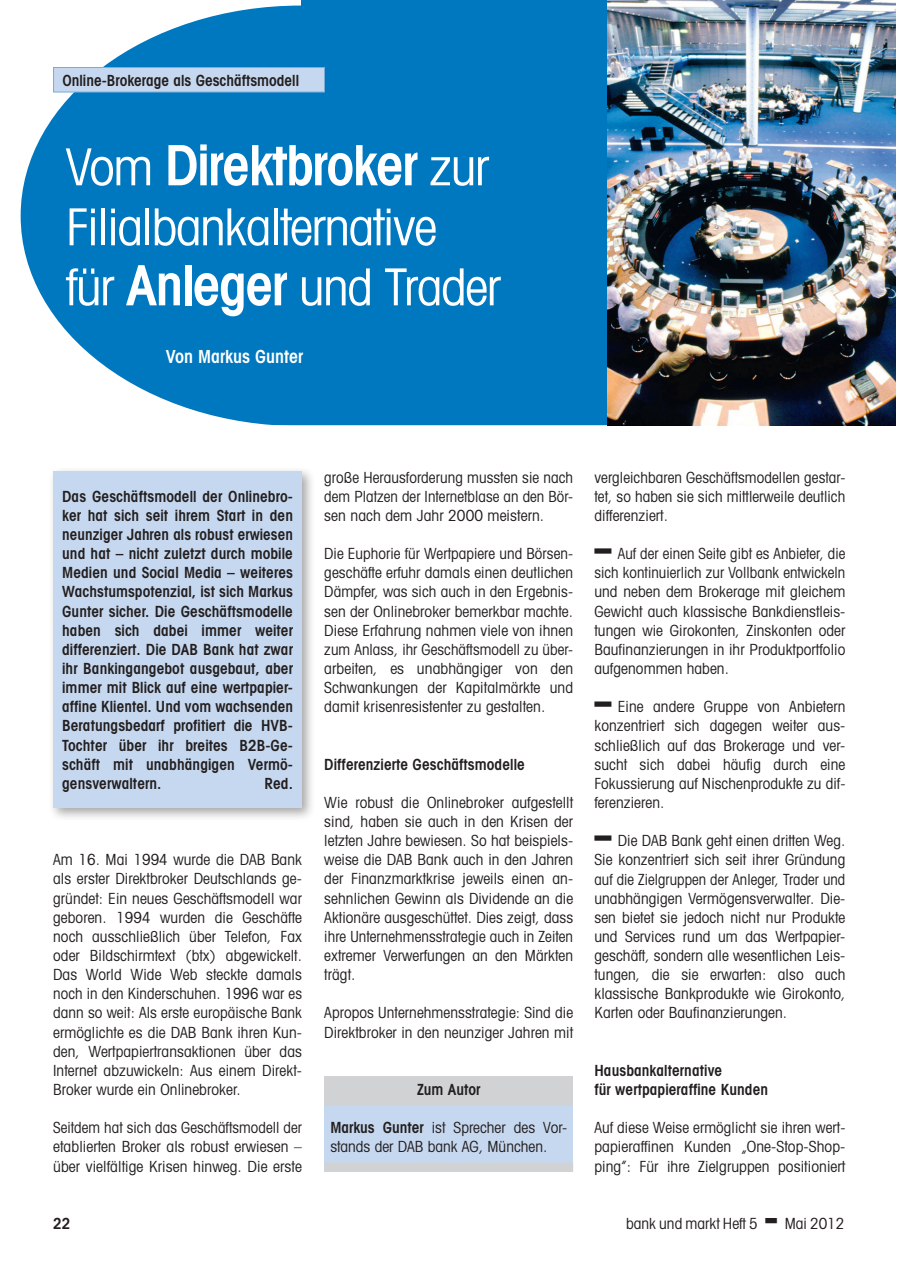
<style>
.page{position:relative;width:897px;height:1273px;background:#fff}
.page>*{position:absolute;margin:0;border:0;box-sizing:border-box;transform-origin:0 0}
.t1{font:600 condensed 55.5px "Avant Garde";letter-spacing:-.025em;color:#fff}
.t2{font:condensed 51px/60px "Avant Garde";letter-spacing:-.025em;color:#fff}
.t3{font:600 condensed 18px "Avant Garde";color:#fff}
.t4{font:condensed 15.3px/19.2px "Avant Garde";letter-spacing:.005em;color:#231f20;text-align:justify}
.t5{font:600 condensed 15.3px/19.2px "Avant Garde";letter-spacing:.005em;color:#231f20;text-align:justify}
.s1{font-weight:400;font-size:51px}
.s2{font-weight:600;font-size:55.5px}
.s3{font-weight:600}
</style>
<div class="page">
<svg style="left:21px;top:6px;width:586px;height:419px;background:#1985c6"></svg>
<div style="left:301px;top:0;width:308px;height:6px;background:#0078c0"></div>
<div style="left:54px;top:68px;width:270px;height:24px;background:#c6d8ef"></div>
<div style="left:53px;top:67px;width:272px;height:25px;border:1px solid #7aabdb"></div>
<div style="left:48px;top:466px;width:268px;height:356px;background:#231f20;opacity:.4"></div>
<div style="left:53px;top:471px;width:249px;height:337px;background:#c6d8ef"></div>
<div style="left:594px;top:548px;width:17px;height:6px;background:#231f20"></div>
<div style="left:594px;top:701px;width:17px;height:6px;background:#231f20"></div>
<div style="left:594px;top:835px;width:17px;height:6px;background:#231f20"></div>
<div style="left:324px;top:1100px;width:249px;height:71px;background:#c6d8ef"></div>
<div style="left:324px;top:1076px;width:249px;height:29px;background:#d1d2d4"></div>
<div style="left:324px;top:1162px;width:249px;height:9px;background:#d1d2d4"></div>
<img style="left:607px;top:0;width:288px;height:425px">
<p class="t5" style="left:62px;top:70px;width:238px">Online-Brokerage als Geschäftsmodell</p>
<h1 class="t1" style="left:66px;top:131px;width:425px"><span class="s1">Vom</span> Direktbroker <span class="s1">zur</span></h1>
<h2 class="t2" style="left:66px;top:196px;width:436px">Filialbankalternative<br>für <span class="s2">Anleger</span> und Trader</h2>
<p class="t3" style="left:166px;top:345px;width:139px">Von Markus Gunter</p>
<p class="t5" style="left:62px;top:486px;width:232px">Das Geschäftsmodell der Onlinebro&shy;ker hat sich seit ihrem Start in den neunziger Jahren als robust erwiesen und hat – nicht zuletzt durch mobile Medien und Social Media – weiteres Wachstumspotenzial, ist sich Markus Gunter sicher. Die Geschäftsmodelle haben sich dabei immer weiter differenziert. Die DAB Bank hat zwar ihr Bankingangebot ausgebaut, aber immer mit Blick auf eine wertpapier&shy;affine Klientel. Und vom wachsenden Beratungsbedarf profitiert die HVB-Tochter über ihr breites B2B-Ge&shy;schäft mit unabhängigen Vermö&shy;gensverwaltern.</p>
<p class="t5" style="left:264px;top:773px;width:30px">Red.</p>
<p class="t4" style="left:53px;top:850px;width:250px">Am 16. Mai 1994 wurde die DAB Bank als erster Direktbroker Deutschlands ge&shy;gründet: Ein neues Geschäftsmodell war geboren. 1994 wurden die Geschäfte noch ausschließlich über Telefon, Fax oder Bildschirmtext (btx) abgewickelt.<br>Das World Wide Web steckte damals noch in den Kinderschuhen. 1996 war es dann so weit: Als erste europäische Bank ermöglichte es die DAB Bank ihren Kun&shy;den, Wertpapiertransaktionen über das Internet abzuwickeln: Aus einem Direkt-Broker wurde ein Onlinebroker.</p>
<p class="t4" style="left:53px;top:1118px;width:250px">Seitdem hat sich das Geschäftsmodell der etablierten Broker als robust erwiesen – über vielfältige Krisen hinweg. Die erste</p>
<p class="t4" style="left:324px;top:467px;width:250px">große Herausforderung mussten sie nach dem Platzen der Internetblase an den Bör&shy;sen nach dem Jahr 2000 meistern.</p>
<p class="t4" style="left:324px;top:544px;width:250px">Die Euphorie für Wertpapiere und Börsen&shy;geschäfte erfuhr damals einen deutlichen Dämpfer, was sich auch in den Ergebnis&shy;sen der Onlinebroker bemerkbar machte.<br>Diese Erfahrung nahmen viele von ihnen zum Anlass, ihr Geschäftsmodell zu über&shy;arbeiten, es unabhängiger von den Schwankungen der Kapitalmärkte und damit krisenresistenter zu gestalten.</p>
<p class="t5" style="left:324px;top:754px;width:202px">Differenzierte Geschäftsmodelle</p>
<p class="t4" style="left:324px;top:792px;width:250px">Wie robust die Onlinebroker aufgestellt sind, haben sie auch in den Krisen der letzten Jahre bewiesen. So hat beispiels&shy;weise die DAB Bank auch in den Jahren der Finanzmarktkrise jeweils einen an&shy;sehnlichen Gewinn als Dividende an die Aktionäre ausgeschüttet. Dies zeigt, dass ihre Unternehmensstrategie auch in Zeiten extremer Verwerfungen an den Märkten trägt.</p>
<p class="t4" style="left:324px;top:1003px;width:250px">Apropos Unternehmensstrategie: Sind die<br>Direktbroker in den neunziger Jahren mit</p>
<p class="t5" style="left:417px;top:1080px;width:65px">Zum Autor</p>
<p class="t4" style="left:330px;top:1118px;width:238px"><span class="s3">Markus Gunter</span> ist Sprecher des Vor&shy;stands der DAB bank AG, München.</p>
<p class="t4" style="left:594px;top:467px;width:252px">vergleichbaren Geschäftsmodellen gestar&shy;tet, so haben sie sich mittlerweile deutlich differenziert.</p>
<p class="t4" style="left:594px;top:544px;width:252px;text-indent:23px">Auf der einen Seite gibt es Anbieter, die sich kontinuierlich zur Vollbank entwickeln und neben dem Brokerage mit gleichem Gewicht auch klassische Bankdienstleis&shy;tungen wie Girokonten, Zinskonten oder Baufinanzierungen in ihr Produktportfolio aufgenommen haben.</p>
<p class="t4" style="left:594px;top:697px;width:252px;text-indent:23px">Eine andere Gruppe von Anbietern konzentriert sich dagegen weiter aus&shy;schließlich auf das Brokerage und ver&shy;sucht sich dabei häufig durch eine Fokussierung auf Nischenprodukte zu dif&shy;ferenzieren.</p>
<p class="t4" style="left:594px;top:831px;width:252px;text-indent:23px">Die DAB Bank geht einen dritten Weg.<br>Sie konzentriert sich seit ihrer Gründung auf die Zielgruppen der Anleger, Trader und unabhängigen Vermögensverwalter. Die&shy;sen bietet sie jedoch nicht nur Produkte und Services rund um das Wertpapier&shy;geschäft, sondern alle wesentlichen Leis&shy;tungen, die sie erwarten: also auch klassische Bankprodukte wie Girokonto, Karten oder Baufinanzierungen.</p>
<p class="t5" style="left:594px;top:1060px;width:175px">Hausbankalternative<br>für wertpapieraffine Kunden</p>
<p class="t4" style="left:594px;top:1118px;width:252px">Auf diese Weise ermöglicht sie ihren wert&shy;papieraffinen Kunden „One-Stop-Shop&shy;ping”: Für ihre Zielgruppen positioniert</p>
<p class="t5" style="left:53px;top:1213px;width:19px">22</p>
<p class="t4" style="left:626px;top:1213px;width:133px">bank und markt Heft 5</p>
<p class="t4" style="left:784px;top:1213px;width:61px">Mai 2012</p>
</div>
